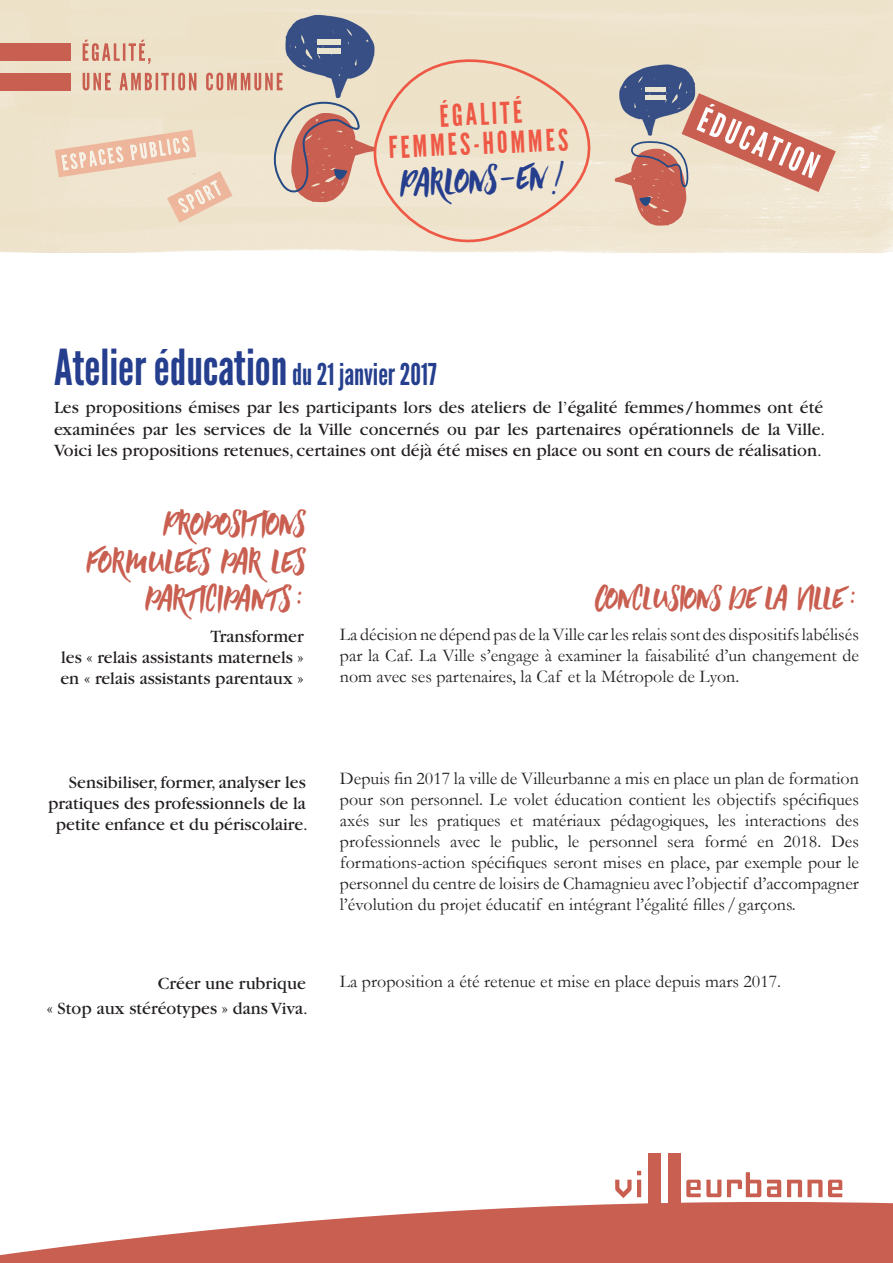
<style>
.page{position:relative;width:893px;height:1263px;background:#fff}
.page>*{position:absolute;margin:0;border:0;box-sizing:border-box;transform-origin:0 0}
.t1{font:49.5px "League Gothic";color:#253f8e}
.t2{font:30.9px "Summer Hearts";color:#253f8e}
.t3{font:30px/29.1px "League Gothic";color:#ee5946;text-align:center}
.t4{font:28.5px/37.5px "Summer Hearts";color:#c95f51;text-align:right}
.t5{font:27px "Summer Hearts";color:#c95f51}
.t6{font:18px/21px "Garamond";color:#231f20;text-align:justify}
.t7{font:18px/21px "Garamond";color:#231f20;text-align:justify}
.s1{font-size:30px}
</style>
<div class="page">
<img style="left:0;top:0;width:893px;height:252px">
<img style="left:276px;top:11px;width:99px;height:62px">
<div style="left:318px;top:49px;width:23px;height:5px;background:#eae5d1"></div>
<div style="left:318px;top:40px;width:23px;height:5px;background:#eae5d1"></div>
<img style="left:287px;top:199px;width:77px;height:14px">
<img style="left:618px;top:62px;width:81px;height:77px">
<div style="left:645px;top:87px;width:20px;height:5px;background:#eae5d1"></div>
<img style="left:612px;top:148px;width:78px;height:82px">
<div style="left:0;top:73px;width:71px;height:17px;background:#c95f51"></div>
<div style="left:0;top:43px;width:71px;height:18px;background:#c95f51"></div>
<svg style="left:83px;top:40px;width:68px;height:24px;background:#e2bba6"></svg>
<svg style="left:627px;top:93px;width:209px;height:135px;background:#d8b4a7"></svg>
<svg style="left:83px;top:73px;width:281px;height:126px;background:#dfc2b0"></svg>
<img style="left:55px;top:130px;width:141px;height:47px">
<img style="left:61px;top:155px;width:8px;height:15px">
<img style="left:70px;top:152px;width:16px;height:17px">
<img style="left:90px;top:151px;width:7px;height:16px">
<img style="left:98px;top:148px;width:17px;height:17px">
<img style="left:116px;top:147px;width:7px;height:15px">
<img style="left:130px;top:145px;width:7px;height:15px">
<img style="left:139px;top:143px;width:8px;height:16px">
<img style="left:149px;top:142px;width:8px;height:15px">
<img style="left:159px;top:139px;width:12px;height:17px">
<img style="left:173px;top:138px;width:7px;height:16px">
<img style="left:182px;top:137px;width:8px;height:15px">
<img style="left:167px;top:171px;width:66px;height:52px">
<img style="left:178px;top:198px;width:11px;height:15px">
<img style="left:185px;top:194px;width:9px;height:15px">
<img style="left:195px;top:189px;width:10px;height:15px">
<img style="left:202px;top:185px;width:13px;height:16px">
<img style="left:210px;top:180px;width:11px;height:16px">
<svg style="left:364px;top:15px;width:236px;height:237px;background:#eddec8"></svg>
<svg style="left:615px;top:1171px;width:26px;height:27px"></svg>
<hr style="left:637px;top:1180px;width:4px;height:17px;background:#c95f51">
<svg style="left:828px;top:1180px;width:14px;height:17px"></svg>
<svg style="left:686px;top:1180px;width:35px;height:17px"></svg>
<svg style="left:727px;top:1172px;width:34px;height:25px"></svg>
<svg style="left:767px;top:1180px;width:14px;height:17px"></svg>
<svg style="left:787px;top:1180px;width:35px;height:17px"></svg>
<div style="left:648px;top:1153px;width:12px;height:53px;background:#c95f51"></div>
<div style="left:669px;top:1153px;width:12px;height:53px;background:#c95f51"></div>
<svg style="left:0;top:1203px;width:893px;height:60px;fill:#c95f51"></svg>
<h3 class="t3" style="left:386px;top:105px;width:181px;rotate:-3deg">ÉGALITÉ<br>FEMMES-HOMMES</h3>
<h2 class="t2" style="left:400px;top:161px;width:169px;rotate:-3deg">Parlons-en !</h2>
<h1 class="t1" style="left:54px;top:338px;width:384px">Atelier éducation <span class="s1">du 21 janvier 2017</span></h1>
<p class="t7" style="left:54px;top:398px;width:773px">Les propositions émises par les participants lors des ateliers de l’égalité femmes / hommes ont été examinées par les services de la Ville concernés ou par les partenaires opérationnels de la Ville.<br>Voici les propositions retenues, certaines ont déjà été mises en place ou sont en cours de réalisation.</p>
<h3 class="t4" style="left:86px;top:505px;width:221px">Propositions formulees par les participants :</h3>
<h3 class="t5" style="left:595px;top:578px;width:265px">Conclusions de la Ville :</h3>
<p class="t7" style="left:60px;top:626px;width:245px;text-indent:150px">Transformer les « relais assistants maternels » en « relais assistants parentaux »</p>
<p class="t6" style="left:340px;top:624px;width:521px">La décision ne dépend pas de la Ville car les relais sont des dispositifs labélisés par la Caf. La Ville s’engage à examiner la faisabilité d’un changement de nom avec ses partenaires, la Caf et la Métropole de Lyon.</p>
<p class="t7" style="left:48px;top:772px;width:261px;text-align:right">Sensibiliser, former, analyser les pratiques des professionnels de la petite enfance et du périscolaire.</p>
<p class="t7" style="left:47px;top:971px;width:263px;line-height:25.5px;text-align:right">Créer une rubrique<br>« Stop aux stéréotypes » dans Viva.</p>
<p class="t6" style="left:340px;top:768px;width:521px">Depuis fin 2017 la ville de Villeurbanne a mis en place un plan de formation pour son personnel. Le volet éducation contient les objectifs spécifiques axés sur les pratiques et matériaux pédagogiques, les interactions des professionnels avec le public, le personnel sera formé en 2018. Des formations-action spécifiques seront mises en place, par exemple pour le personnel du centre de loisirs de Chamagnieu avec l’objectif d’accompagner l’évolution du projet éducatif en intégrant l’égalité filles / garçons.</p>
<p class="t6" style="left:340px;top:970px;width:443px">La proposition a été retenue et mise en place depuis mars 2017.</p>
</div>
